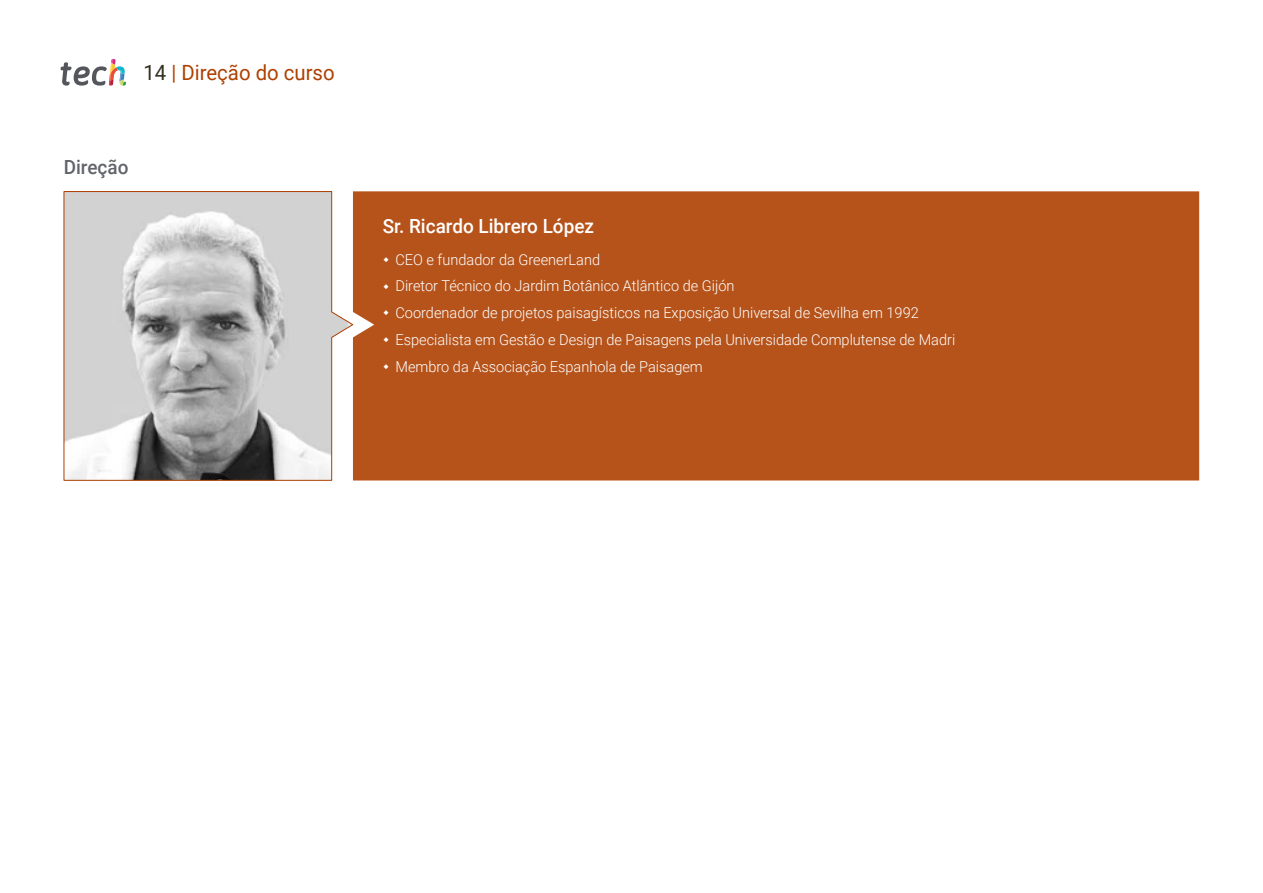
<style>
.page{position:relative;width:1263px;height:893px;background:#fff}
.page>*{position:absolute;margin:0;border:0;box-sizing:border-box;transform-origin:0 0}
.t1{font:21px "Roboto";color:#ae4000}
.t2{font:500 19.5px "Roboto";color:#fff}
.t3{font:500 19.5px "Roboto";color:#61646a}
.t4{font:300 15px/26.7px "Roboto";color:#fff}
.s1{color:#312e20}
</style>
<div class="page">
<svg style="left:61px;top:59px;width:65px;height:27px"></svg>
<div style="left:354px;top:191px;width:845px;height:289px;background:#b6531a"></div>
<svg style="left:63px;top:191px;width:291px;height:290px"></svg>
<svg style="left:384px;top:257px;width:4px;height:5px"></svg>
<svg style="left:384px;top:284px;width:4px;height:5px"></svg>
<svg style="left:384px;top:310px;width:4px;height:5px"></svg>
<svg style="left:384px;top:337px;width:4px;height:5px"></svg>
<svg style="left:384px;top:364px;width:4px;height:5px"></svg>
<h1 class="t1" style="left:144px;top:57px;width:193px"><span class="s1">14</span> | Direção do curso</h1>
<h2 class="t3" style="left:64px;top:154px;width:66px">Direção</h2>
<h2 class="t2" style="left:383px;top:212px;width:213px">Sr. Ricardo Librero López</h2>
<p class="t4" style="left:395px;top:245px;width:561px">CEO e fundador da GreenerLand<br>Diretor Técnico do Jardim Botânico Atlântico de Gijón<br>Coordenador de projetos paisagísticos na Exposição Universal de Sevilha em 1992<br>Especialista em Gestão e Design de Paisagens pela Universidade Complutense de Madri Membro da Associação Espanhola de Paisagem</p>
</div>
